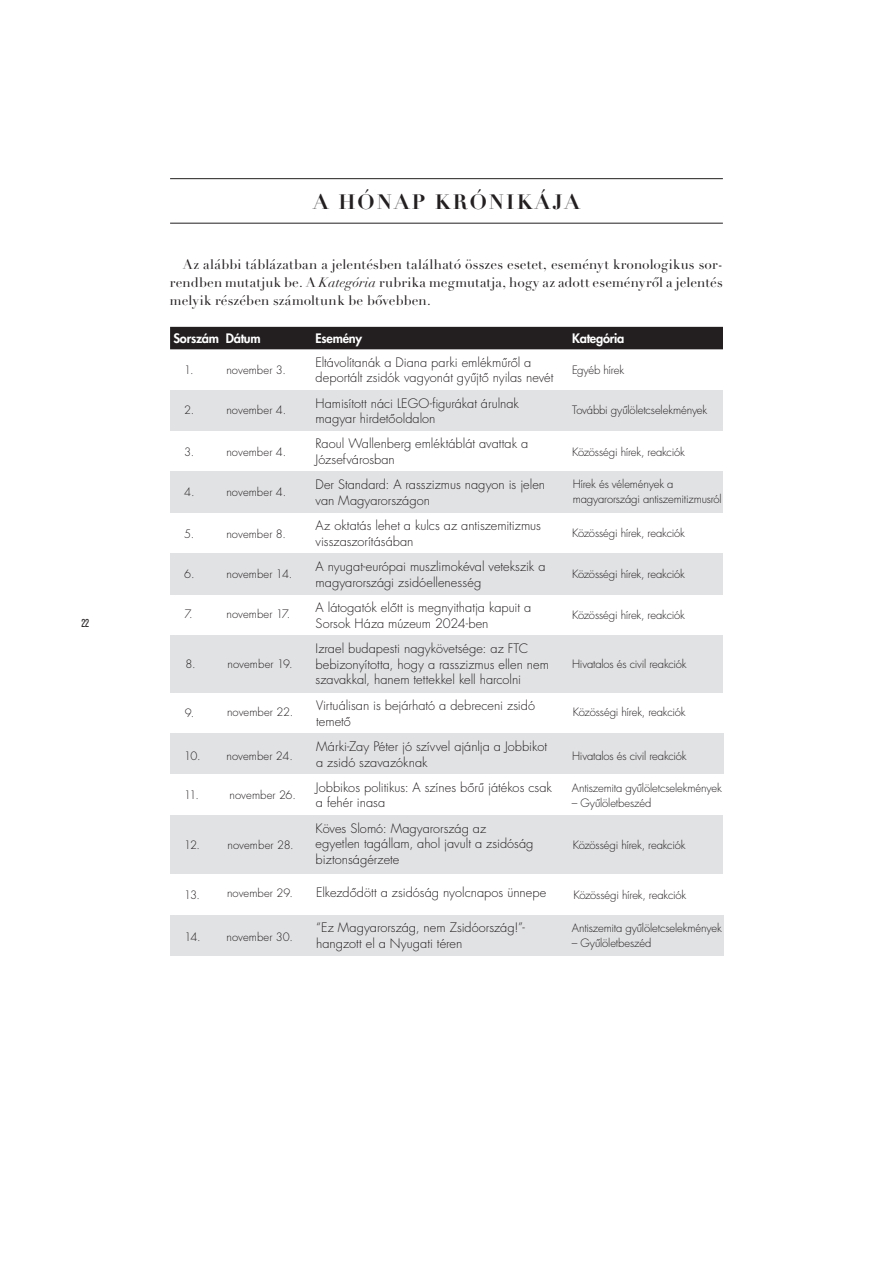
<style>
.page{position:relative;width:893px;height:1263px;background:#fff}
.page>*{position:absolute;margin:0;border:0;box-sizing:border-box;transform-origin:0 0}
.TEL_chapter{font:700 20.55px "Didot QS";letter-spacing:.1em;color:#231f20}
.TEL_bodycopy{font:13.5px/17.9px "Didot QS";color:#231f20;text-align:justify}
.TEV-EJ_chart-copy{font:300 12.75px/15.6px "H Futura";color:#231f20}
.TEV-EJ_chart-title{font:800 12.75px "H Futura";letter-spacing:-.02em;color:#fff}
.t1{font:12px "Knockout 28 Junior Feathrwt";color:#231f20}
.TEV-EJ_chart-copy-2{font:300 11.25px/15px "H Futura";letter-spacing:-.01em;color:#231f20}
.TEV-EJ_bodycopy{font:300 11.25px "H Futura";letter-spacing:-.105em;color:#231f20}
.s1{font-style:italic}
</style>
<div class="page">
<div style="left:170px;top:390px;width:553px;height:41px;background:#e1e2e4"></div>
<div style="left:170px;top:733px;width:553px;height:41px;background:#e1e2e4"></div>
<div style="left:170px;top:915px;width:553px;height:41px;background:#e1e2e4"></div>
<div style="left:170px;top:636px;width:553px;height:57px;background:#e1e2e4"></div>
<div style="left:170px;top:815px;width:553px;height:59px;background:#e1e2e4"></div>
<div style="left:170px;top:472px;width:553px;height:41px;background:#e1e2e4"></div>
<div style="left:170px;top:553px;width:553px;height:42px;background:#e1e2e4"></div>
<hr style="left:170px;top:223px;width:553px;height:1px;background:#231f20">
<hr style="left:170px;top:178px;width:553px;height:1px;background:#231f20">
<div style="left:170px;top:327px;width:553px;height:22px;background:#231f20"></div>
<p class="t1" style="left:81px;top:616px;width:9px">22</p>
<p class="TEL_chapter" style="left:313px;top:189px;width:268px">A HÓNAP KRÓNIKÁJA</p>
<p class="TEL_bodycopy" style="left:170px;top:256px;width:554px;text-indent:13px">Az alábbi táblázatban a jelentésben található összes esetet, eseményt kronologikus sor&shy;rendben mutatjuk be. A <span class="s1">Kategória</span> rubrika megmutatja, hogy az adott eseményrôl a jelentés melyik részében számoltunk be bôvebben.</p>
<p class="TEV-EJ_chart-title" style="left:174px;top:330px;width:89px">Sorszám Dátum</p>
<p class="TEV-EJ_chart-title" style="left:316px;top:330px;width:48px">Esemény</p>
<p class="TEV-EJ_chart-title" style="left:572px;top:330px;width:54px">Kategória</p>
<p class="TEV-EJ_bodycopy" style="left:184px;top:363px;width:11px">1.</p>
<p class="TEV-EJ_chart-copy" style="left:316px;top:354px;width:239px">Eltávolítanák a Diana parki emlékmûrôl a deportált zsidók vagyonát gyûjtô nyilas nevét</p>
<p class="TEV-EJ_chart-copy-2" style="left:226px;top:362px;width:61px">november 3.</p>
<p class="TEV-EJ_chart-copy-2" style="left:572px;top:362px;width:54px">Egyéb hírek</p>
<p class="TEV-EJ_bodycopy" style="left:184px;top:402px;width:11px">2.</p>
<p class="TEV-EJ_chart-copy-2" style="left:226px;top:402px;width:61px">november 4.</p>
<p class="TEV-EJ_chart-copy" style="left:316px;top:395px;width:205px">Hamisított náci LEGO-figurákat árulnak magyar hirdetôoldalon</p>
<p class="TEV-EJ_chart-copy-2" style="left:572px;top:402px;width:137px">További gyûlöletcselekmények</p>
<p class="TEV-EJ_bodycopy" style="left:184px;top:444px;width:12px">3.</p>
<p class="TEV-EJ_chart-copy-2" style="left:226px;top:444px;width:61px">november 4.</p>
<p class="TEV-EJ_chart-copy" style="left:316px;top:436px;width:214px">Raoul Wallenberg emléktáblát avattak a<br>Józsefvárosban</p>
<p class="TEV-EJ_chart-copy-2" style="left:572px;top:444px;width:114px">Közösségi hírek, reakciók</p>
<p class="TEV-EJ_bodycopy" style="left:184px;top:485px;width:12px">4.</p>
<p class="TEV-EJ_chart-copy-2" style="left:226px;top:485px;width:61px">november 4.</p>
<p class="TEV-EJ_chart-copy" style="left:316px;top:477px;width:231px">Der Standard: A rasszizmus nagyon is jelen van Magyarországon</p>
<p class="TEV-EJ_chart-copy-2" style="left:573px;top:476px;width:151px">Hírek és vélemények a magyarországi antiszemitizmusról</p>
<p class="TEV-EJ_bodycopy" style="left:184px;top:526px;width:11px">5.</p>
<p class="TEV-EJ_chart-copy-2" style="left:226px;top:526px;width:61px">november 8.</p>
<p class="TEV-EJ_chart-copy" style="left:316px;top:518px;width:227px">Az oktatás lehet a kulcs az antiszemitizmus visszaszorításában</p>
<p class="TEV-EJ_chart-copy-2" style="left:572px;top:526px;width:114px">Közösségi hírek, reakciók</p>
<p class="TEV-EJ_bodycopy" style="left:184px;top:567px;width:12px">6.</p>
<p class="TEV-EJ_chart-copy-2" style="left:226px;top:567px;width:67px">november 14.</p>
<p class="TEV-EJ_chart-copy" style="left:316px;top:559px;width:231px">A nyugat-európai muszlimokéval vetekszik a magyarországi zsidóellenesség</p>
<p class="TEV-EJ_chart-copy-2" style="left:572px;top:567px;width:114px">Közösségi hírek, reakciók</p>
<p class="TEV-EJ_bodycopy" style="left:184px;top:606px;width:10px">7.</p>
<p class="TEV-EJ_chart-copy-2" style="left:226px;top:606px;width:65px">november 17.</p>
<p class="TEV-EJ_chart-copy" style="left:316px;top:600px;width:217px">A látogatók elôtt is megnyithatja kapuit a<br>Sorsok Háza múzeum 2024-ben</p>
<p class="TEV-EJ_chart-copy-2" style="left:572px;top:608px;width:114px">Közösségi hírek, reakciók</p>
<p class="TEV-EJ_bodycopy" style="left:185px;top:657px;width:12px">8.</p>
<p class="TEV-EJ_chart-copy-2" style="left:228px;top:657px;width:66px">november 19.</p>
<p class="TEV-EJ_chart-copy" style="left:316px;top:641px;width:235px">Izrael budapesti nagykövetsége: az FTC bebizonyította, hogy a rasszizmus ellen nem szavakkal, hanem tettekkel kell harcolni</p>
<p class="TEV-EJ_chart-copy-2" style="left:572px;top:657px;width:116px">Hivatalos és civil reakciók</p>
<p class="TEV-EJ_bodycopy" style="left:185px;top:706px;width:11px">9.</p>
<p class="TEV-EJ_bodycopy" style="left:184px;top:748px;width:18px">10.</p>
<p class="TEV-EJ_chart-copy-2" style="left:227px;top:704px;width:68px">november 22.</p>
<p class="TEV-EJ_chart-copy-2" style="left:226px;top:748px;width:68px">november 24.</p>
<p class="TEV-EJ_chart-copy" style="left:316px;top:698px;width:220px">Virtuálisan is bejárható a debreceni zsidó temetô</p>
<p class="TEV-EJ_chart-copy" style="left:316px;top:739px;width:232px">Márki-Zay Péter jó szívvel ajánlja a Jobbikot a zsidó szavazóknak</p>
<p class="TEV-EJ_chart-copy-2" style="left:573px;top:704px;width:114px">Közösségi hírek, reakciók</p>
<p class="TEV-EJ_chart-copy-2" style="left:572px;top:748px;width:116px">Hivatalos és civil reakciók</p>
<p class="TEV-EJ_bodycopy" style="left:184px;top:788px;width:16px">11.</p>
<p class="TEV-EJ_chart-copy-2" style="left:230px;top:787px;width:68px">november 26.</p>
<p class="TEV-EJ_chart-copy" style="left:316px;top:779px;width:238px">Jobbikos politikus: A színes bôrû játékos csak a fehér inasa</p>
<p class="TEV-EJ_chart-copy-2" style="left:572px;top:781px;width:151px">Antiszemita gyûlöletcselekmények</p>
<p class="TEV-EJ_chart-copy-2" style="left:572px;top:796px;width:81px">– Gyûlöletbeszéd</p>
<p class="TEV-EJ_bodycopy" style="left:184px;top:837px;width:17px">12.</p>
<p class="TEV-EJ_bodycopy" style="left:184px;top:887px;width:17px">13.</p>
<p class="TEV-EJ_chart-copy-2" style="left:228px;top:837px;width:68px">november 28.</p>
<p class="TEV-EJ_chart-copy-2" style="left:227px;top:886px;width:67px">november 29.</p>
<p class="TEV-EJ_chart-copy" style="left:316px;top:820px;width:219px">Köves Slomó: Magyarország az egyetlen tagállam, ahol javult a zsidóság biztonságérzete</p>
<p class="TEV-EJ_chart-copy" style="left:316px;top:885px;width:232px">Elkezdôdött a zsidóság nyolcnapos ünnepe</p>
<p class="TEV-EJ_chart-copy-2" style="left:573px;top:837px;width:114px">Közösségi hírek, reakciók</p>
<p class="TEV-EJ_chart-copy-2" style="left:573px;top:887px;width:114px">Közösségi hírek, reakciók</p>
<p class="TEV-EJ_bodycopy" style="left:184px;top:930px;width:18px">14.</p>
<p class="TEV-EJ_chart-copy-2" style="left:226px;top:929px;width:68px">november 30.</p>
<p class="TEV-EJ_chart-copy" style="left:316px;top:920px;width:210px">“Ez Magyarország, nem Zsidóország!”- hangzott el a Nyugati téren</p>
<p class="TEV-EJ_chart-copy-2" style="left:572px;top:921px;width:151px">Antiszemita gyûlöletcselekmények</p>
<p class="TEV-EJ_chart-copy-2" style="left:572px;top:936px;width:81px">– Gyûlöletbeszéd</p>
</div>
